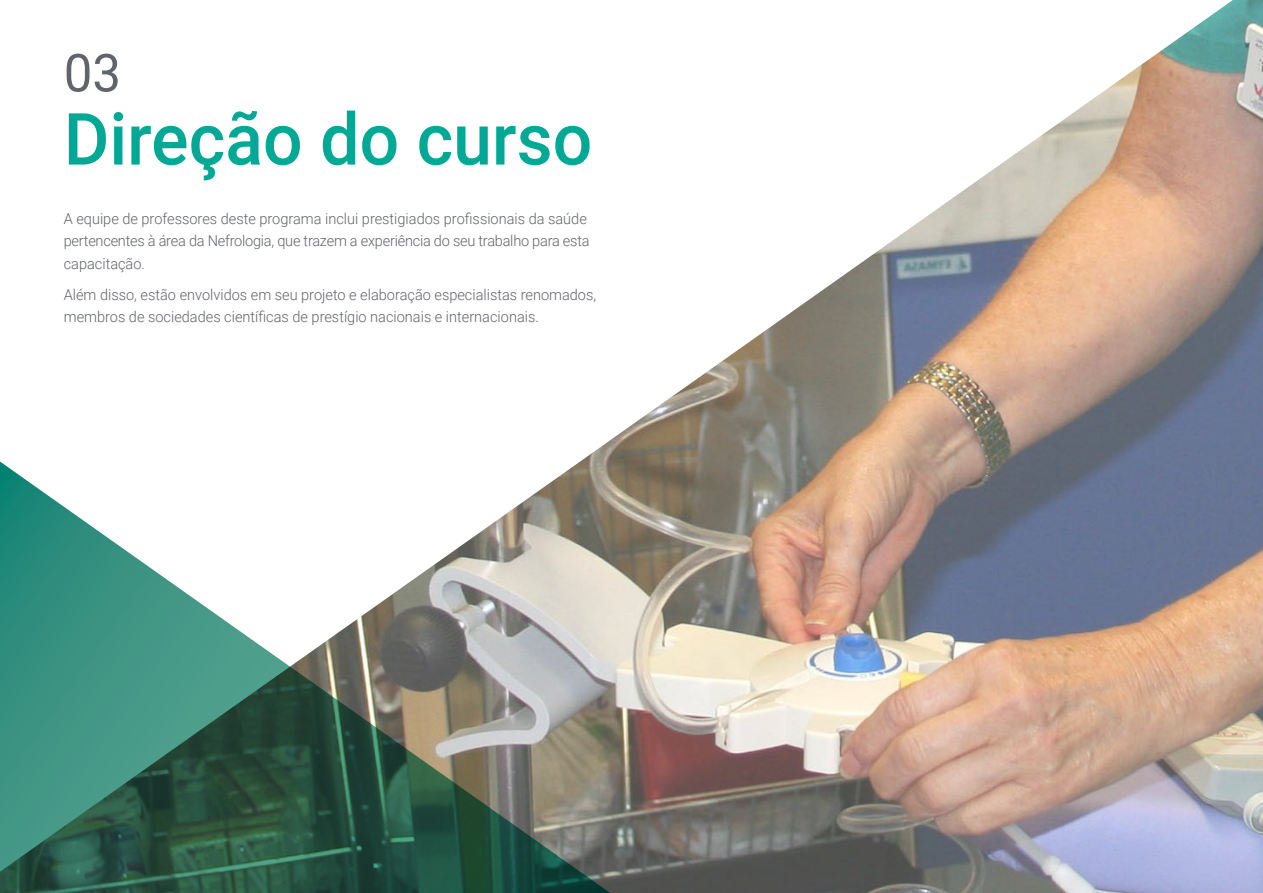
<style>
.page{position:relative;width:1263px;height:893px;background:#fff}
.page>*{position:absolute;margin:0;border:0;box-sizing:border-box;transform-origin:0 0}
.t1{font:500 72px "Roboto";color:#00a996}
.t2{font:52.5px "Roboto";color:#61646a}
.t3{font:300 15px/22.5px "Roboto";color:#61646a}
</style>
<div class="page">
<img style="left:602px;top:0;width:661px;height:893px">
<svg style="left:0;top:446px;width:640px;height:447px"></svg>
<h2 class="t2" style="left:64px;top:36px;width:59px">03</h2>
<h1 class="t1" style="left:64px;top:89px;width:530px">Direção do curso</h1>
<p class="t3" style="left:64px;top:207px;width:527px">A equipe de professores deste programa inclui prestigiados profissionais da saúde pertencentes à área da Nefrologia, que trazem a experiência do seu trabalho para esta capacitação.</p>
<p class="t3" style="left:64px;top:283px;width:534px">Além disso, estão envolvidos em seu projeto e elaboração especialistas renomados, membros de sociedades científicas de prestígio nacionais e internacionais.</p>
</div>
